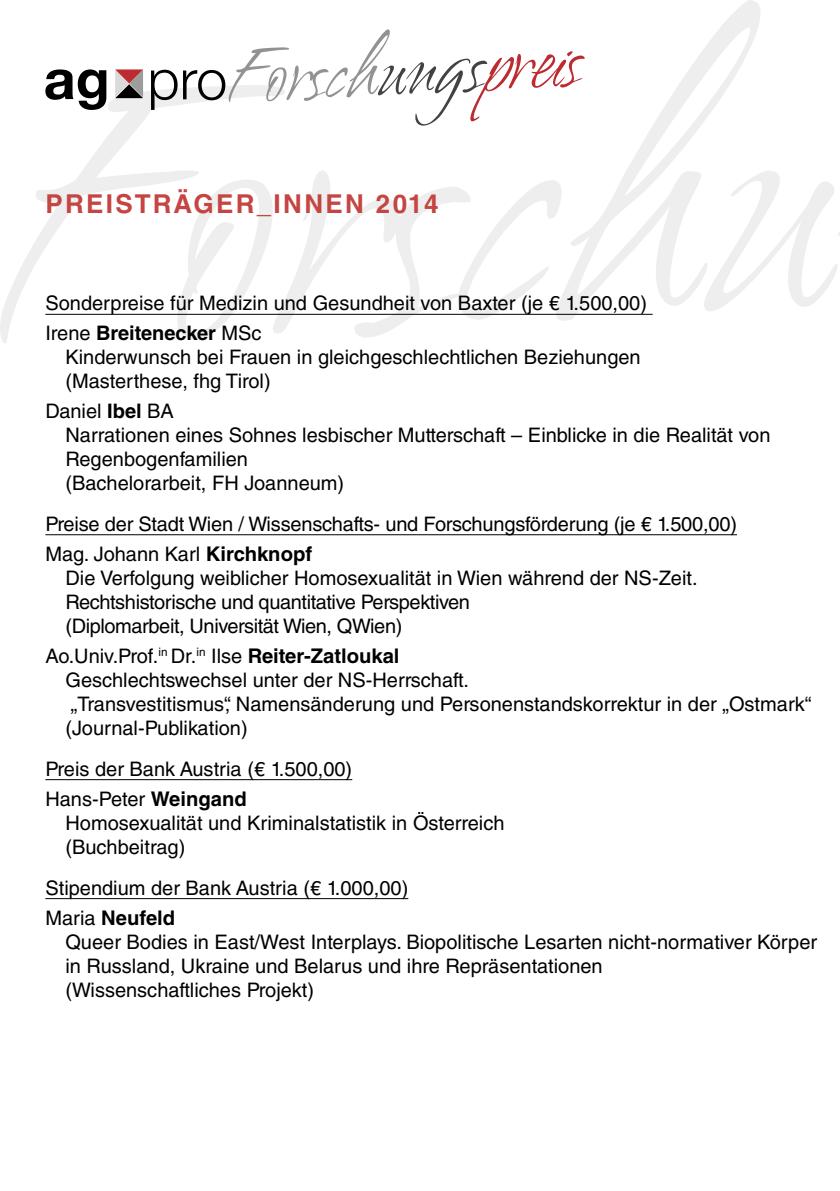
<style>
.page{position:relative;width:840px;height:1191px;background:#fff}
.page>*{position:absolute;margin:0;border:0;box-sizing:border-box;transform-origin:0 0}
.t1{font:700 26px "Helvetica LT Std";letter-spacing:.09em;color:#c44542}
.t2{font:700 20.2px "Helvetica LT Std";color:#000}
.t3{font:20px/24px "Helvetica LT Std";color:#000}
.t4{font:20px/24px "Helvetica LT Std";letter-spacing:-.02em;color:#000}
.s1{font-weight:700}
.s2{font-weight:700;font-size:20.2px}
.s3{font-weight:400;font-size:20px}
</style>
<div class="page">
<svg style="left:760px;top:171px;width:79px;height:136px"></svg>
<svg style="left:0;top:0;width:760px;height:343px"></svg>
<hr style="left:45px;top:314px;width:607px;height:1px;background:#000">
<hr style="left:45px;top:534px;width:691px;height:1px;background:#000">
<hr style="left:45px;top:779px;width:307px;height:1px;background:#000">
<hr style="left:45px;top:898px;width:363px;height:1px;background:#000">
<svg style="left:115px;top:69px;width:28px;height:29px"></svg>
<svg style="left:45px;top:69px;width:61px;height:41px"></svg>
<svg style="left:151px;top:70px;width:26px;height:40px"></svg>
<svg style="left:183px;top:29px;width:401px;height:99px"></svg>
<h1 class="t1" style="left:45px;top:188px;width:37px">Preis</h1>
<h1 class="t1" style="left:135px;top:188px;width:80px">träger</h1>
<h1 class="t1" style="left:257px;top:188px;width:36px">_innen</h1>
<h1 class="t1" style="left:376px;top:188px;width:64px">2014</h1>
<p class="t3" style="left:45px;top:288px;width:603px;line-height:29.6px">Sonderpreise für Medizin und Gesundheit von Baxter (je € 1.500,00)<br>Irene <span class="s1">Breitenecker</span> MSc</p>
<p class="t3" style="left:65px;top:345px;width:576px">Kinderwunsch bei Frauen in gleichgeschlechtlichen Beziehungen (Masterthese, fhg Tirol)</p>
<p class="t3" style="left:65px;top:398px;width:706px;text-indent:-20px">Daniel <span class="s1">Ibel</span> BA<br>Narrationen eines Sohnes lesbischer Mutterschaft – Einblicke in die Realität von Regenbogenfamilien<br>(Bachelorarbeit, FH Joanneum)</p>
<p class="t3" style="left:45px;top:509px;width:692px;line-height:29.8px">Preise der Stadt Wien / Wissenschafts- und Forschungsförderung (je € 1.500,00)<br>Mag. Johann Karl <span class="s2">Kirchknopf</span></p>
<p class="t4" style="left:65px;top:565px;width:633px">Die Verfolgung weiblicher Homosexualität in Wien während der NS-Zeit.<br>Rechtshistorische und quantitative Perspektiven<br>(Diplomarbeit, Universität Wien, QWien)</p>
<p class="t3" style="left:65px;top:643px;width:747px;text-indent:-20px">Ao.Univ.Prof.<sup>in</sup> Dr.<sup>in</sup> Ilse <span class="s2">Reiter-Zatloukal<br></span>Geschlechtswechsel unter der NS-Herrschaft.<br>„Transvestitismus“, Namensänderung und Personenstandskorrektur in der „Ostmark“ (Journal-Publikation)</p>
<p class="t3" style="left:45px;top:753px;width:308px;line-height:29.8px">Preis der Bank Austria (€ 1.500,00)<br>Hans-Peter <span class="s2">Weingand</span></p>
<p class="t3" style="left:65px;top:810px;width:440px">Homosexualität und Kriminalstatistik in Österreich (Buchbeitrag)</p>
<p class="t3" style="left:45px;top:875px;width:364px">Stipendium der Bank Austria (€ 1.000,00)</p>
<p class="t2" style="left:45px;top:905px;width:131px"><span class="s3">Maria</span> Neufeld</p>
<p class="t3" style="left:65px;top:929px;width:752px">Queer Bodies in East/West Interplays. Biopolitische Lesarten nicht-normativer Körper in Russland, Ukraine und Belarus und ihre Repräsentationen<br>(Wissenschaftliches Projekt)</p>
</div>
